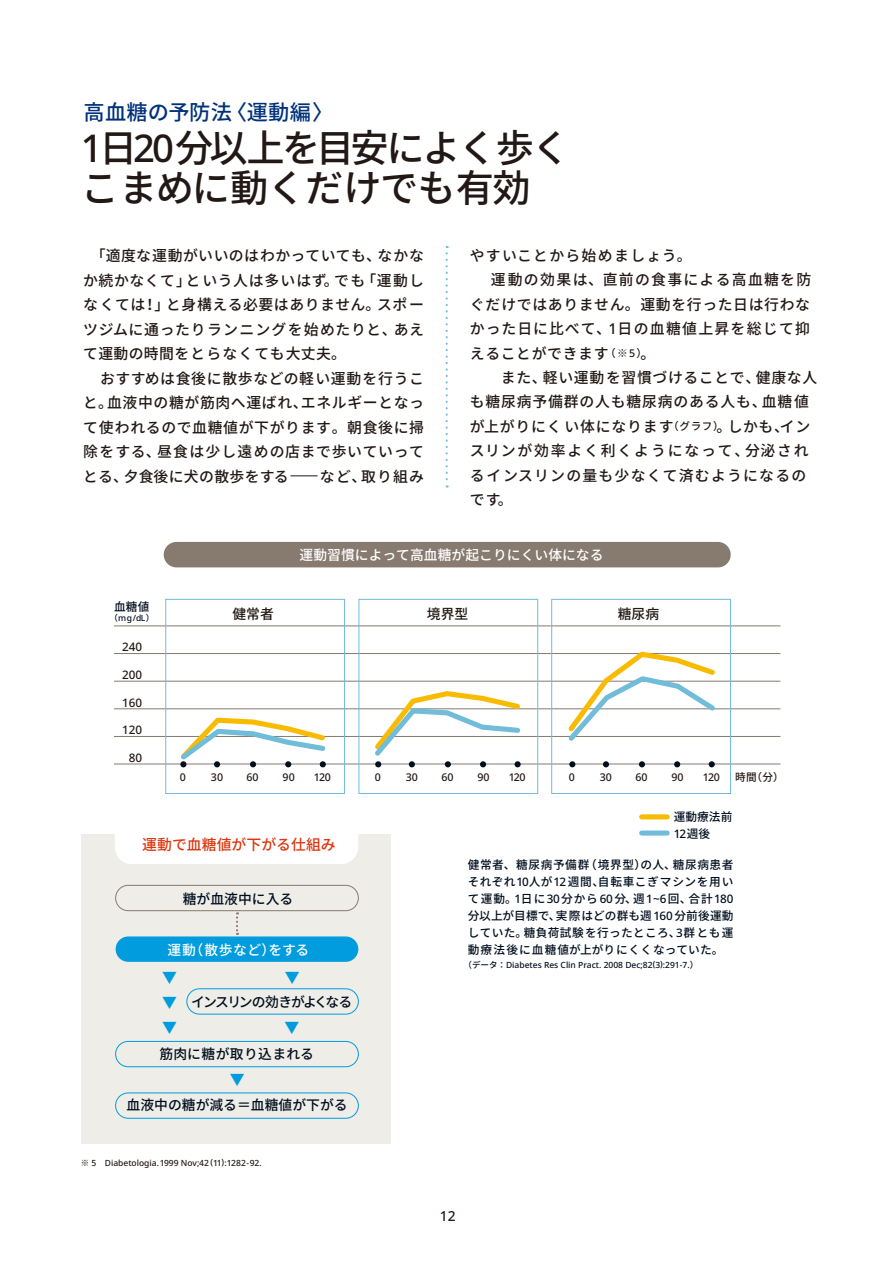
<style>
.page{position:relative;width:893px;height:1263px;background:#fff}
.page>*{position:absolute;margin:0;border:0;box-sizing:border-box;transform-origin:0 0}
.t1{font:500 38.25px/40.3px "Noto Sans CJ Kjp";letter-spacing:-.04em;color:#221815}
.t2{font:500 21.3px "Noto Sans CJ Kjp";letter-spacing:.01em;color:#003279}
.t3{font:500 14.85px/24.5px "Noto Sans CJ Kjp";letter-spacing:.045em;color:#221815}
.t4{font:500 14.85px "Noto Sans CJ Kjp";letter-spacing:.085em;color:#221815}
.t5{font:500 14.85px "Noto Sans CJ Kjp";letter-spacing:.08em;color:#221815}
.t6{font:500 14.85px "Noto Sans CJ Kjp";letter-spacing:.12em;color:#221815}
.t7{font:500 14.85px "Noto Sans CJ Kjp";color:#db3710}
.t8{font:500 14.85px "Noto Sans CJ Kjp";color:#009cde}
.t9{font:500 13.8px "Noto Sans CJ Kjp";color:#000e1e}
.t10{font:500 13.8px "Noto Sans CJ Kjp";color:#fff}
.t11{font:500 13.8px "Noto Sans CJ Kjp";letter-spacing:-.125em;color:#000e1e}
.t12{font:500 13.8px "Noto Sans CJ Kjp";letter-spacing:.02em;color:#000e1e}
.t13{font:500 13.8px "Noto Sans CJ Kjp";letter-spacing:.04em;color:#fff}
.t14{font:500 13.8px "Noto Sans CJ Kjp";color:#221815}
.t15{font:500 13.8px "Apis";color:#221815}
.t16{font:500 11.7px/17px "Noto Sans CJ Kjp";letter-spacing:.025em;color:#000e1e;text-align:justify}
.t17{font:500 11.7px "Apis";color:#221815}
.t18{font:500 11.7px "Apis";color:#000e1e}
.t19{font:500 10.65px "Apis";color:#221815}
.t20{font:500 10.65px "Noto Sans CJ Kjp";color:#221815}
.t21{font:500 8.55px "Apis";color:#000e1e}
.t22{font:500 8.55px "Apis";color:#221815}
.s1{font-family:"Apis"}
.s2{font-size:10.65px}
.s3{font-family:"Apis";font-size:10.65px}
.s4{font-family:"Noto Sans CJ Kjp"}
</style>
<div class="page">
<div style="left:81px;top:834px;width:310px;height:309px;background:#efede8"></div>
<div style="left:115px;top:809px;width:243px;height:55px;background:#fff;border-radius:17px"></div>
<hr style="left:114px;top:626px;width:666px;height:1px;background:#877a6f">
<hr style="left:114px;top:653px;width:666px;height:1px;background:#877a6f">
<hr style="left:114px;top:681px;width:666px;height:1px;background:#877a6f">
<hr style="left:114px;top:708px;width:666px;height:1px;background:#877a6f">
<hr style="left:114px;top:736px;width:666px;height:1px;background:#877a6f">
<hr style="left:114px;top:764px;width:666px;height:1px;background:#877a6f">
<div style="left:642px;top:814px;width:25px;height:5px;background:#f9bb00"></div>
<div style="left:642px;top:830px;width:25px;height:6px;background:#70bcd9"></div>
<svg style="left:370px;top:691px;width:154px;height:76px"></svg>
<svg style="left:564px;top:651px;width:155px;height:90px"></svg>
<svg style="left:569px;top:761px;width:6px;height:6px"></svg>
<svg style="left:603px;top:761px;width:6px;height:6px"></svg>
<svg style="left:639px;top:761px;width:6px;height:6px"></svg>
<svg style="left:674px;top:761px;width:6px;height:6px"></svg>
<svg style="left:709px;top:761px;width:6px;height:6px"></svg>
<svg style="left:176px;top:717px;width:153px;height:50px"></svg>
<div style="left:116px;top:936px;width:242px;height:26px;background:#009cde;border-radius:13px"></div>
<svg style="left:290px;top:476px;width:28px;height:1px"></svg>
<div style="left:164px;top:542px;width:567px;height:25px;background:#877a6f;border-radius:13px"></div>
<div style="left:551px;top:599px;width:180px;height:195px;border:1px solid #70bcd9"></div>
<div style="left:359px;top:599px;width:179px;height:195px;border:1px solid #70bcd9"></div>
<div style="left:165px;top:599px;width:180px;height:195px;border:1px solid #70bcd9"></div>
<div style="left:115px;top:1092px;width:244px;height:27px;border:1px solid #009cde;border-radius:13px"></div>
<div style="left:115px;top:1041px;width:244px;height:26px;border:1px solid #009cde;border-radius:13px"></div>
<div style="left:186px;top:988px;width:173px;height:26px;border:1px solid #009cde;border-radius:13px"></div>
<div style="left:115px;top:885px;width:244px;height:26px;border:1px solid #877a6f;border-radius:13px"></div>
<svg style="left:236px;top:912px;width:2px;height:23px"></svg>
<svg style="left:446px;top:246px;width:2px;height:241px"></svg>
<h2 class="t2" style="left:84px;top:101px;width:251px">高血糖の予防法〈運動編〉</h2>
<h1 class="t1" style="left:81px;top:129px;width:491px"><span class="s1">1</span>日<span class="s1">20</span>分以上を目安によく歩くこまめに動くだけでも有効</h1>
<p class="t3" style="left:83px;top:244px;width:342px;text-indent:7px">「適度な運動がいいのはわかっていても、なかなか続かなくて」という人は多いはず。でも「運動しなくては！」と身構える必要はありません。スポーツジムに通ったりランニングを始めたりと、あえて運動の時間をとらなくても大丈夫。<br>　おすすめは食後に散歩などの軽い運動を行うこと。血液中の糖が筋肉へ運ばれ、エネルギーとなって使われるので血糖値が下がります。朝食後に掃除をする、昼食は少し遠めの店まで歩いていってとる、夕食後に犬の散歩をする</p>
<p class="t3" style="left:320px;top:464px;width:106px">など、取り組み</p>
<p class="t5" style="left:470px;top:247px;width:223px">やすいことから始めましょう。</p>
<p class="t4" style="left:491px;top:271px;width:322px">運動の効果は、直前の食事による高血糖を防</p>
<p class="t3" style="left:470px;top:292px;width:342px">ぐだけではありません。運動を行った日は行わな</p>
<p class="t4" style="left:470px;top:320px;width:342px">かった日に比べて、<span class="s1">1</span>日の血糖値上昇を総じて抑</p>
<p class="t3" style="left:470px;top:341px;width:187px">えることができます<span class="s2">（※</span><span class="s3">5</span><span class="s2">）</span>。</p>
<p class="t3" style="left:501px;top:366px;width:318px">また、軽い運動を習慣づけることで、健康な人</p>
<p class="t3" style="left:470px;top:390px;width:341px">も糖尿病予備群の人も糖尿病のある人も、血糖値</p>
<p class="t3" style="left:470px;top:415px;width:342px">が上がりにくい体になります<span class="s2">（グラフ）</span>。しかも、イン</p>
<p class="t6" style="left:470px;top:443px;width:340px">スリンが効率よく利くようになって、分泌され</p>
<p class="t5" style="left:470px;top:467px;width:338px">るインスリンの量も少なくて済むようになるの</p>
<p class="t3" style="left:470px;top:488px;width:44px">です。</p>
<p class="t16" style="left:114px;top:598px;width:37px">血糖値</p>
<p class="t21" style="left:110px;top:612px;width:46px"><span class="s4">（</span>mg/dL<span class="s4">）</span></p>
<p class="t17" style="left:122px;top:639px;width:22px">240</p>
<p class="t17" style="left:122px;top:666px;width:22px">200</p>
<p class="t17" style="left:122px;top:694px;width:22px">160</p>
<p class="t17" style="left:122px;top:722px;width:22px">120</p>
<p class="t17" style="left:129px;top:749px;width:15px">80</p>
<p class="t14" style="left:232px;top:606px;width:43px">健常者</p>
<p class="t10" style="left:300px;top:547px;width:306px">運動習慣によって高血糖が起こりにくい体になる</p>
<p class="t14" style="left:427px;top:606px;width:43px">境界型</p>
<p class="t14" style="left:618px;top:606px;width:43px">糖尿病</p>
<p class="t19" style="left:180px;top:769px;width:8px">0</p>
<p class="t19" style="left:211px;top:769px;width:14px">30</p>
<p class="t19" style="left:247px;top:769px;width:14px">60</p>
<p class="t19" style="left:283px;top:769px;width:14px">90</p>
<p class="t19" style="left:314px;top:769px;width:18px">120</p>
<p class="t20" style="left:735px;top:771px;width:50px">時間（分）</p>
<p class="t16" style="left:674px;top:809px;width:60px">運動療法前</p>
<p class="t18" style="left:674px;top:826px;width:38px">12<span class="s4">週後</span></p>
<p class="t19" style="left:375px;top:769px;width:8px">0</p>
<p class="t19" style="left:406px;top:769px;width:14px">30</p>
<p class="t19" style="left:441px;top:769px;width:14px">60</p>
<p class="t19" style="left:477px;top:769px;width:14px">90</p>
<p class="t19" style="left:509px;top:769px;width:18px">120</p>
<p class="t19" style="left:569px;top:769px;width:8px">0</p>
<p class="t19" style="left:600px;top:769px;width:14px">30</p>
<p class="t19" style="left:635px;top:769px;width:14px">60</p>
<p class="t19" style="left:671px;top:769px;width:14px">90</p>
<p class="t19" style="left:703px;top:769px;width:18px">120</p>
<p class="t7" style="left:142px;top:836px;width:195px">運動で血糖値が下がる仕組み</p>
<p class="t9" style="left:183px;top:891px;width:112px">糖が血液中に入る</p>
<p class="t13" style="left:168px;top:942px;width:143px">運動（散歩など）をする</p>
<p class="t8" style="left:162px;top:969px;width:16px">▼</p>
<p class="t8" style="left:162px;top:1019px;width:16px">▼</p>
<p class="t8" style="left:162px;top:994px;width:16px">▼</p>
<p class="t8" style="left:285px;top:969px;width:16px">▼</p>
<p class="t11" style="left:191px;top:994px;width:163px">インスリンの効きがよくなる</p>
<p class="t8" style="left:285px;top:1019px;width:16px">▼</p>
<p class="t12" style="left:160px;top:1046px;width:156px">筋肉に糖が取り込まれる</p>
<p class="t8" style="left:230px;top:1071px;width:16px">▼</p>
<p class="t9" style="left:127px;top:1097px;width:223px">血液中の糖が減る＝血糖値が下がる</p>
<p class="t22" style="left:81px;top:1156px;width:183px"><span class="s4">※</span> 5 Diabetologia. 1999 Nov;42 (11):1282-92.</p>
<p class="t16" style="left:468px;top:856px;width:267px">健常者、糖尿病予備群（境界型）の人、糖尿病患者それぞれ<span class="s1">10</span>人が<span class="s1">12</span>週間、自転車こぎマシンを用いて運動。<span class="s1">1</span>日に<span class="s1">30</span>分から<span class="s1">60</span>分、週<span class="s1">1~6</span>回、合計<span class="s1">180</span>分以上が目標で、実際はどの群も週<span class="s1">160</span>分前後運動していた。糖負荷試験を行ったところ、<span class="s1">3</span>群とも運動療法後に血糖値が上がりにくくなっていた。</p>
<p class="t21" style="left:463px;top:959px;width:236px"><span class="s4">（データ：</span>Diabetes Res Clin Pract. 2008 Dec;82(3):291-7.<span class="s4">）</span></p>
<p class="t15" style="left:440px;top:1206px;width:17px">12</p>
</div>
